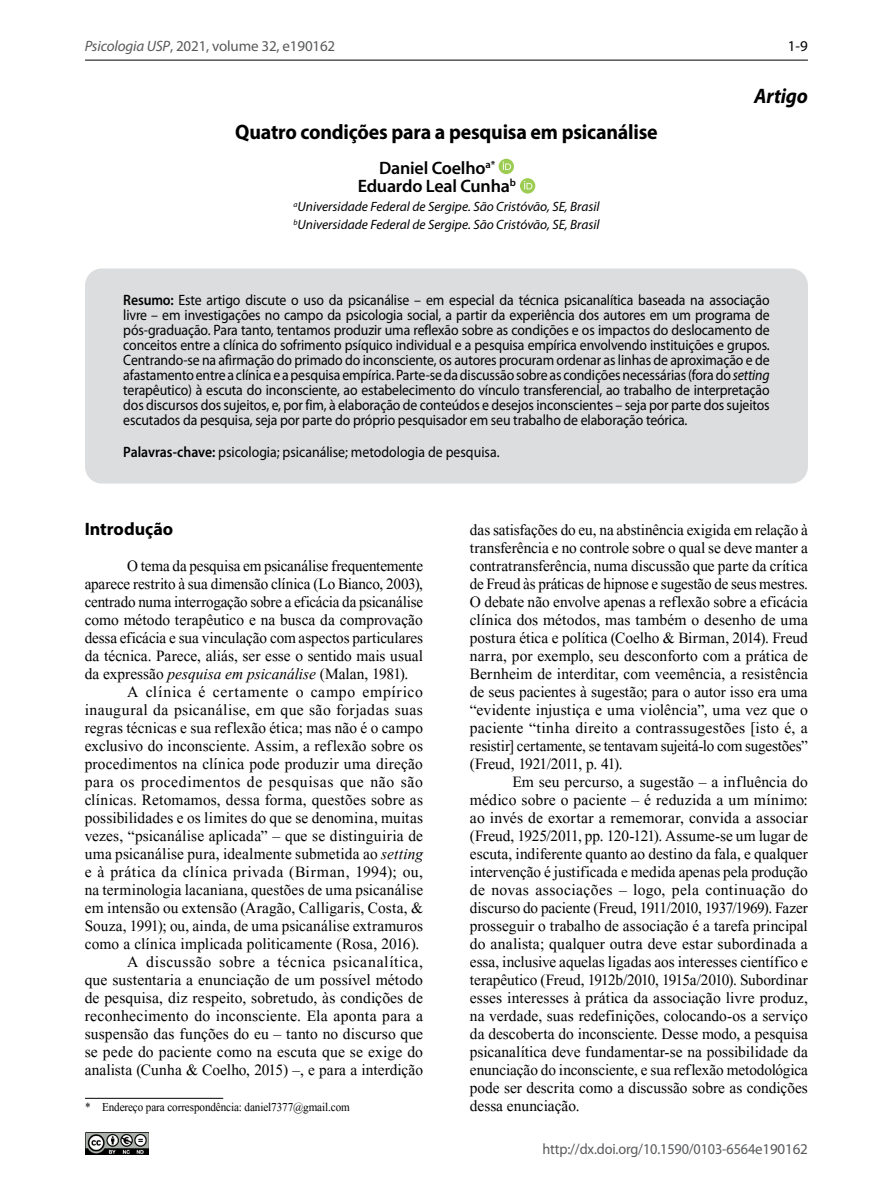
<style>
.page{position:relative;width:893px;height:1191px;background:#fff}
.page>*{position:absolute;margin:0;border:0;box-sizing:border-box;transform-origin:0 0}
.t1{font:700 21px "Myriad Pro";letter-spacing:-.01em;color:#000;scale:.95 1}
.t2{font:italic 700 21px "Myriad Pro";letter-spacing:-.01em;color:#000;scale:.95 1}
.t3{font:19.5px/18px "Aparajita";letter-spacing:.005em;color:#000;text-align:justify}
.t4{font:19.5px "Aparajita";letter-spacing:.005em;color:#000;scale:.96 1}
.t5{font:19.5px "Aparajita";letter-spacing:.03em;color:#000}
.t6{font:19.5px "Aparajita";letter-spacing:.035em;color:#000}
.t7{font:600 18px/18px "Myriad Pro";letter-spacing:-.01em;color:#000;text-align:center}
.t8{font:700 18px "Myriad Pro";color:#000}
.t9{font:15px/15px "Myriad Pro";letter-spacing:-.005em;color:#000;text-align:justify;scale:.92 1}
.t10{font:15px "Aparajita";letter-spacing:-.005em;color:#000;scale:.92 1}
.t11{font:15px "Myriad Pro";letter-spacing:-.01em;color:#58595b;scale:.95 1}
.t12{font:15px "Myriad Pro";letter-spacing:-.01em;color:#58595b}
.t13{font:15px "Myriad Pro";letter-spacing:-.005em;color:#000}
.t14{font:italic 13.5px/18px "Myriad Pro";color:#000}
.s1{font-style:italic}
.s2{font-weight:600}
</style>
<div class="page">
<hr style="left:85px;top:60px;width:723px;height:1px;background:#000">
<img style="left:85px;top:1132px;width:63px;height:23px">
<div style="left:85px;top:268px;width:723px;height:215px;background:#dcddde;border-radius:17px"></div>
<div style="left:499px;top:159px;width:15px;height:15px;background:#9ccc52;border-radius:50%"></div>
<svg style="left:503px;top:161px;width:8px;height:9px"></svg>
<svg style="left:520px;top:178px;width:15px;height:15px"></svg>
<svg style="left:524px;top:181px;width:8px;height:8px"></svg>
<hr style="left:85px;top:1098px;width:138px;height:1px;background:#000">
<p class="t12" style="left:85px;top:37px;width:252px"><span class="s1">Psicologia USP</span>, 2021, volume 32, e190162</p>
<p class="t13" style="left:788px;top:37px;width:21px">1-9</p>
<p class="t1" style="left:235px;top:118px;width:446px">Quatro condições para a pesquisa em psicanálise</p>
<p class="t7" style="left:358px;top:159px;width:160px">Daniel Coelho<sup>a*<br></sup>Eduardo Leal Cunha<sup>b</sup></p>
<p class="t14" style="left:293px;top:197px;width:308px"><sup>a</sup>Universidade Federal de Sergipe. São Cristóvão, SE, Brasil <sup>b</sup>Universidade Federal de Sergipe. São Cristóvão, SE, Brasil</p>
<p class="t2" style="left:754px;top:82px;width:58px">Artigo</p>
<p class="t9" style="left:123px;top:292px;width:704px"><span class="s2">Resumo:</span> Este artigo discute o uso da psicanálise – em especial da técnica psicanalítica baseada na associação livre – em investigações no campo da psicologia social, a partir da experiência dos autores em um programa de pós-graduação. Para tanto, tentamos produzir uma reflexão sobre as condições e os impactos do deslocamento de conceitos entre a clínica do sofrimento psíquico individual e a pesquisa empírica envolvendo instituições e grupos.<br>Centrando-se na afirmação do primado do inconsciente, os autores procuram ordenar as linhas de aproximação e de afastamento entre a clínica e a pesquisa empírica. Parte-se da discussão sobre as condições necessárias (fora do <span class="s1">setting </span>terapêutico) à escuta do inconsciente, ao estabelecimento do vínculo transferencial, ao trabalho de interpretação dos discursos dos sujeitos, e, por fim, à elaboração de conteúdos e desejos inconscientes – seja por parte dos sujeitos escutados da pesquisa, seja por parte do próprio pesquisador em seu trabalho de elaboração teórica.</p>
<p class="t9" style="left:123px;top:444px;width:410px"><span class="s2">Palavras-chave:</span> psicologia; psicanálise; metodologia de pesquisa.</p>
<p class="t8" style="left:85px;top:517px;width:90px">Introdução</p>
<p class="t4" style="left:127px;top:554px;width:310px">O tema da pesquisa em psicanálise frequentemente</p>
<p class="t3" style="left:85px;top:576px;width:340px">aparece restrito à sua dimensão clínica (Lo Bianco, 2003),</p>
<p class="t4" style="left:85px;top:590px;width:354px">centrado numa interrogação sobre a eficácia da psicanálise</p>
<p class="t3" style="left:85px;top:612px;width:340px">como método terapêutico e na busca da comprovação</p>
<p class="t3" style="left:85px;top:630px;width:340px">dessa eficácia e sua vinculação com aspectos particulares</p>
<p class="t3" style="left:85px;top:648px;width:340px">da técnica. Parece, aliás, ser esse o sentido mais usual</p>
<p class="t3" style="left:85px;top:666px;width:325px">da expressão <span class="s1">pesquisa em psicanálise</span> (Malan, 1981).</p>
<p class="t6" style="left:127px;top:680px;width:297px">A clínica é certamente o campo empírico</p>
<p class="t3" style="left:85px;top:702px;width:340px">inaugural da psicanálise, em que são forjadas suas</p>
<p class="t3" style="left:85px;top:720px;width:340px">regras técnicas e sua reflexão ética; mas não é o campo</p>
<p class="t3" style="left:85px;top:738px;width:340px">exclusivo do inconsciente. Assim, a reflexão sobre os</p>
<p class="t3" style="left:85px;top:756px;width:340px">procedimentos na clínica pode produzir uma direção</p>
<p class="t5" style="left:85px;top:770px;width:340px">para os procedimentos de pesquisas que não são</p>
<p class="t3" style="left:85px;top:792px;width:340px">clínicas. Retomamos, dessa forma, questões sobre as</p>
<p class="t3" style="left:85px;top:810px;width:340px">possibilidades e os limites do que se denomina, muitas</p>
<p class="t3" style="left:85px;top:828px;width:340px">vezes, “psicanálise aplicada” – que se distinguiria de</p>
<p class="t3" style="left:85px;top:846px;width:340px">uma psicanálise pura, idealmente submetida ao <span class="s1">setting</span></p>
<p class="t3" style="left:85px;top:864px;width:340px">e à prática da clínica privada (Birman, 1994); ou,</p>
<p class="t3" style="left:85px;top:882px;width:340px">na terminologia lacaniana, questões de uma psicanálise</p>
<p class="t3" style="left:85px;top:900px;width:340px">em intensão ou extensão (Aragão, Calligaris, Costa, &amp;</p>
<p class="t3" style="left:85px;top:918px;width:340px">Souza, 1991); ou, ainda, de uma psicanálise extramuros</p>
<p class="t3" style="left:85px;top:936px;width:336px">como a clínica implicada politicamente (Rosa, 2016).</p>
<p class="t5" style="left:127px;top:950px;width:297px">A discussão sobre a técnica psicanalítica,</p>
<p class="t3" style="left:85px;top:972px;width:340px">que sustentaria a enunciação de um possível método</p>
<p class="t3" style="left:85px;top:990px;width:340px">de pesquisa, diz respeito, sobretudo, às condições de</p>
<p class="t3" style="left:85px;top:1008px;width:340px">reconhecimento do inconsciente. Ela aponta para a</p>
<p class="t3" style="left:85px;top:1026px;width:340px">suspensão das funções do eu – tanto no discurso que</p>
<p class="t3" style="left:85px;top:1044px;width:340px">se pede do paciente como na escuta que se exige do</p>
<p class="t3" style="left:85px;top:1062px;width:340px">analista (Cunha &amp; Coelho, 2015) –, e para a interdição</p>
<p class="t10" style="left:85px;top:1098px;width:289px">* Endereço para correspondência: daniel7377@gmail.com</p>
<p class="t3" style="left:470px;top:522px;width:340px">das satisfações do eu, na abstinência exigida em relação à transferência e no controle sobre o qual se deve manter a contratransferência, numa discussão que parte da crítica de Freud às práticas de hipnose e sugestão de seus mestres.<br>O debate não envolve apenas a reflexão sobre a eficácia clínica dos métodos, mas também o desenho de uma postura ética e política (Coelho &amp; Birman, 2014). Freud narra, por exemplo, seu desconforto com a prática de Bernheim de interditar, com veemência, a resistência de seus pacientes à sugestão; para o autor isso era uma “evidente injustiça e uma violência”, uma vez que o paciente “tinha direito a contrassugestões [isto é, a resistir] certamente, se tentavam sujeitá-lo com sugestões” (Freud, 1921/2011, p. 41).</p>
<p class="t3" style="left:470px;top:774px;width:340px;text-indent:43px">Em seu percurso, a sugestão – a influência do médico sobre o paciente – é reduzida a um mínimo: ao invés de exortar a rememorar, convida a associar (Freud, 1925/2011, pp. 120-121). Assume-se um lugar de escuta, indiferente quanto ao destino da fala, e qualquer intervenção é justificada e medida apenas pela produção de novas associações – logo, pela continuação do discurso do paciente (Freud, 1911/2010, 1937/1969). Fazer prosseguir o trabalho de associação é a tarefa principal do analista; qualquer outra deve estar subordinada a essa, inclusive aquelas ligadas aos interesses científico e terapêutico (Freud, 1912b/2010, 1915a/2010). Subordinar esses interesses à prática da associação livre produz, na verdade, suas redefinições, colocando-os a serviço da descoberta do inconsciente. Desse modo, a pesquisa psicanalítica deve fundamentar-se na possibilidade da enunciação do inconsciente, e sua reflexão metodológica pode ser descrita como a discussão sobre as condições dessa enunciação.</p>
<p class="t11" style="left:542px;top:1139px;width:281px">http://dx.doi.org/10.1590/0103-6564e190162</p>
</div>
